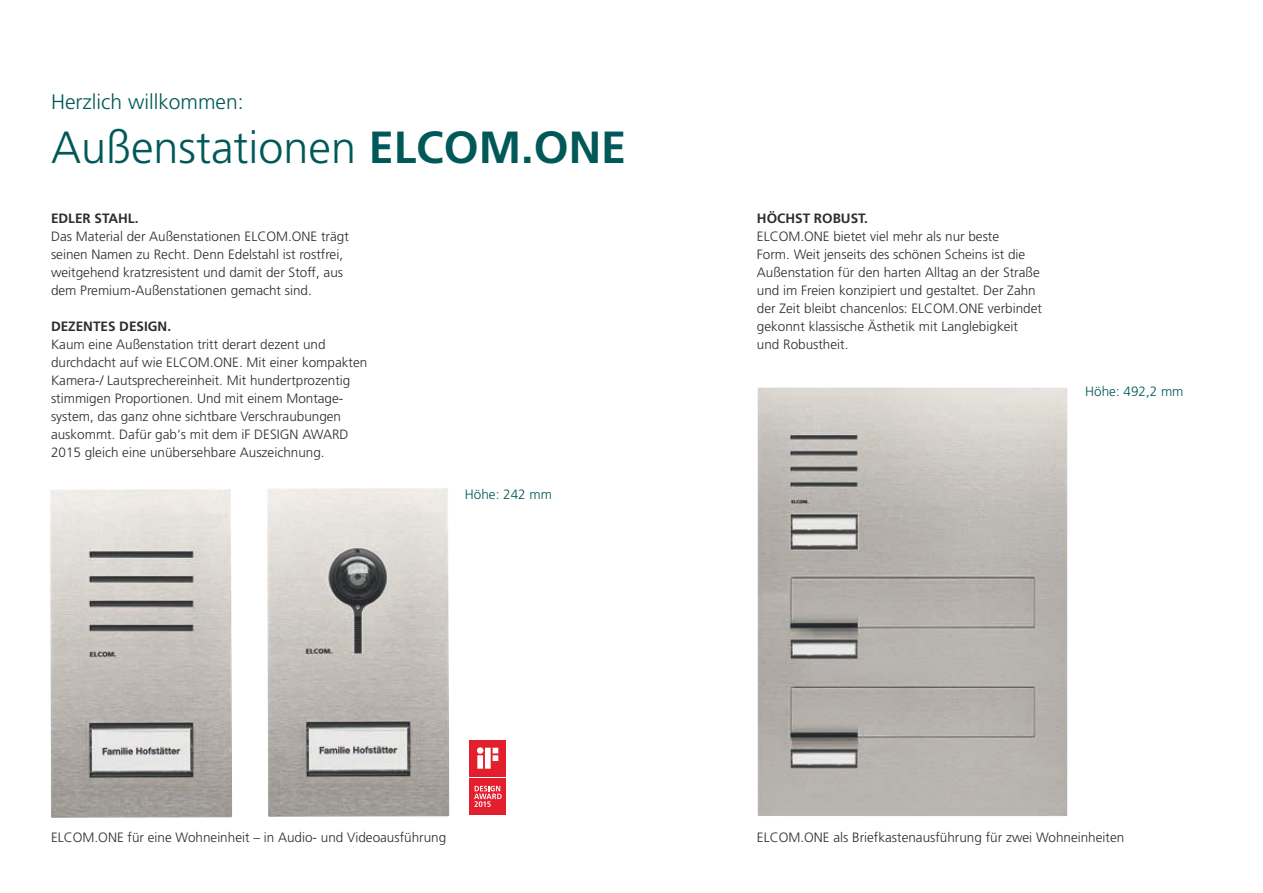
<style>
.page{position:relative;width:1263px;height:893px;background:#fff}
.page>*{position:absolute;margin:0;border:0;box-sizing:border-box;transform-origin:0 0}
.t1{font:300 45px "Frutiger LT Std";color:#005958}
.t2{font:300 21px "Frutiger LT Std";color:#005958}
.t3{font:300 13.5px/18px "Frutiger LT Std";color:#2d2c2e}
.t4{font:700 13.5px "Frutiger LT Std";color:#2d2c2e}
.t5{font:300 13.5px "Frutiger LT Std";color:#005958}
.s1{font-weight:700}
</style>
<div class="page">
<img style="left:757px;top:387px;width:310px;height:429px">
<svg style="left:468px;top:738px;width:40px;height:78px"></svg>
<div style="left:470px;top:740px;width:36px;height:36px;background:#e31e2d"></div>
<svg style="left:477px;top:747px;width:21px;height:22px"></svg>
<div style="left:470px;top:778px;width:36px;height:36px;background:#e31e2d"></div>
<svg style="left:474px;top:786px;width:28px;height:21px"></svg>
<img style="left:267px;top:488px;width:182px;height:329px">
<img style="left:50px;top:489px;width:182px;height:329px">
<h2 class="t2" style="left:51px;top:90px;width:194px">Herzlich willkommen:</h2>
<h1 class="t1" style="left:51px;top:122px;width:577px">Außenstationen <span class="s1">ELCOM.ONE</span></h1>
<p class="t4" style="left:51px;top:210px;width:89px">EDLER STaHL.</p>
<p class="t3" style="left:51px;top:227px;width:299px">Das Material der Außenstationen ELCOM.ONE trägt seinen Namen zu Recht. Denn Edelstahl ist rostfrei, weitgehend kratzresistent und damit der Stoff, aus dem Premium-Außenstationen gemacht sind.</p>
<p class="t4" style="left:51px;top:318px;width:122px">DEZENTES DESIGN.</p>
<p class="t3" style="left:51px;top:335px;width:318px">Kaum eine Außenstation tritt derart dezent und durchdacht auf wie ELCOM.ONE. Mit einer kompakten Kamera-/ Lautsprechereinheit. Mit hundertprozentig stimmigen Proportionen. Und mit einem Montage&shy;system, das ganz ohne sichtbare Verschraubungen auskommt. Dafür gab‘s mit dem iF DESIGN AWARD 2015 gleich eine unübersehbare Auszeichnung.</p>
<p class="t5" style="left:465px;top:486px;width:89px">Höhe: 242 mm</p>
<p class="t4" style="left:757px;top:210px;width:113px">HöCHST ROBUST.</p>
<p class="t3" style="left:757px;top:227px;width:287px">ELCOM.ONE bietet viel mehr als nur beste<br>Form. Weit jenseits des schönen Scheins ist die Außenstation für den harten Alltag an der Straße und im Freien konzipiert und gestaltet. Der Zahn der Zeit bleibt chancenlos: ELCOM.ONE verbindet gekonnt klassische Ästhetik mit Langlebigkeit und Robustheit.</p>
<p class="t5" style="left:1085px;top:384px;width:100px">Höhe: 492,2 mm</p>
<p class="t3" style="left:51px;top:828px;width:397px">ELCOM.ONE für eine Wohneinheit – in Audio- und Videoausführung</p>
<p class="t3" style="left:757px;top:828px;width:369px">ELCOM.ONE als Briefkastenausführung für zwei Wohneinheiten</p>
</div>
